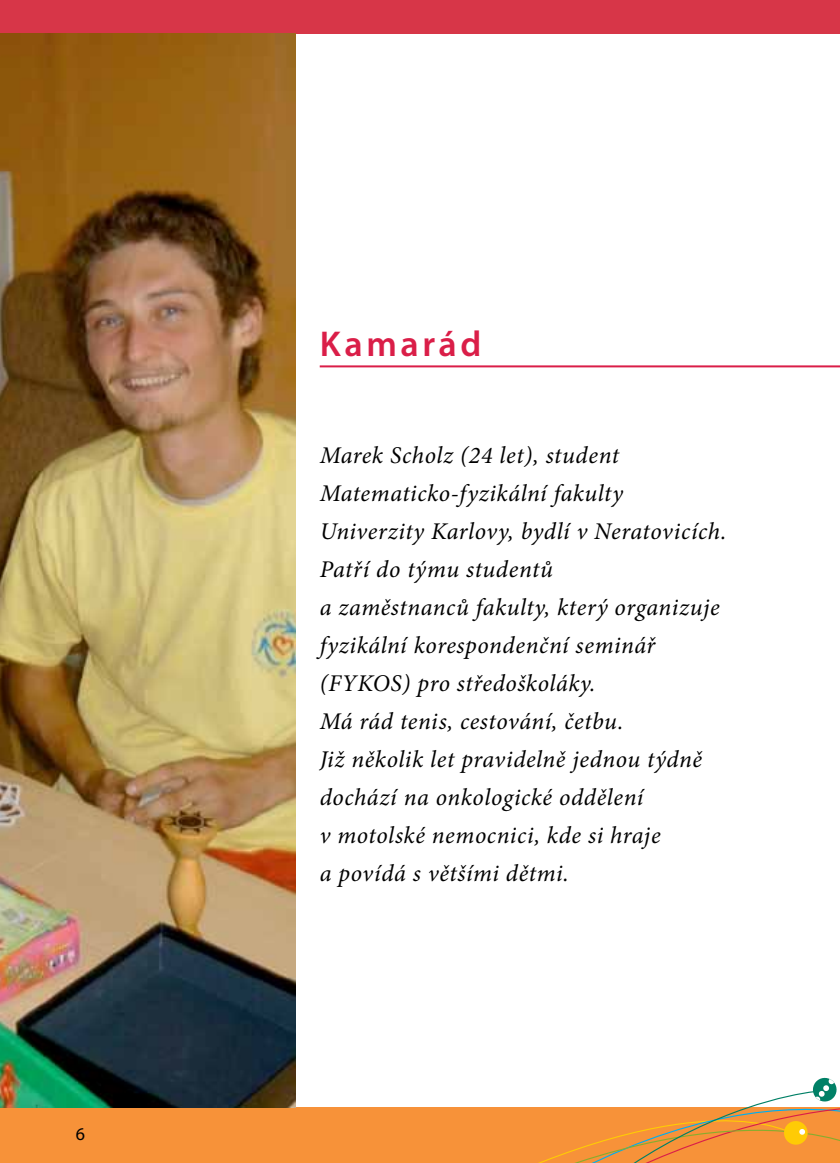
<style>
.page{position:relative;width:840px;height:1163px;background:#fff}
.page>*{position:absolute;margin:0;border:0;box-sizing:border-box;transform-origin:0 0}
.t1{font:600 36px "Myriad Pro";letter-spacing:.1em;color:#da1e48}
.t2{font:italic 24px/38px "Minion Pro";letter-spacing:.025em;color:#000}
.t3{font:18px "Myriad Pro";color:#000}
</style>
<div class="page">
<div style="left:0;top:1107px;width:839px;height:55px;background:#f79239"></div>
<div style="left:0;top:0;width:839px;height:33px;background:#d73648"></div>
<img style="left:0;top:33px;width:295px;height:1074px">
<hr style="left:319px;top:365px;width:520px;height:2px;background:#da1e48">
<svg style="left:541px;top:1077px;width:299px;height:85px"></svg>
<p class="t3" style="left:76px;top:1122px;width:11px">6</p>
<h1 class="t1" style="left:319px;top:321px;width:163px">Kamarád</h1>
<p class="t2" style="left:319px;top:436px;width:408px">Marek Scholz (24 let), student Matematicko-fyzikální fakulty Univerzity Karlovy, bydlí v Neratovicích.<br>Patří do týmu studentů<br>a zaměstnanců fakulty, který organizuje fyzikální korespondenční seminář (FYKOS) pro středoškoláky.<br>Má rád tenis, cestování, četbu.<br>Již několik let pravidelně jednou týdně dochází na onkologické oddělení<br>v motolské nemocnici, kde si hraje<br>a povídá s většími dětmi.</p>
</div>
